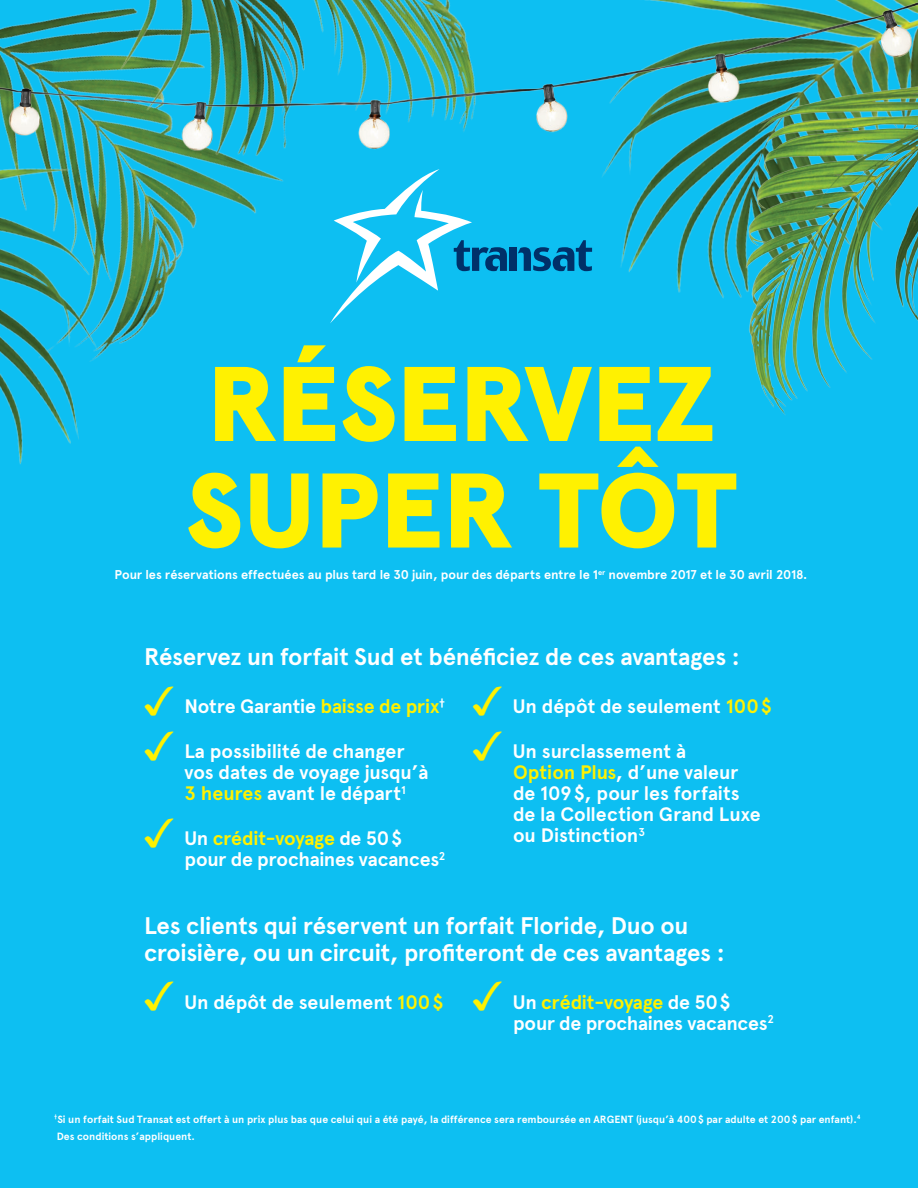
<style>
.page{position:relative;width:918px;height:1188px;background:#0dbff2}
.page>*{position:absolute;margin:0;border:0;box-sizing:border-box;transform-origin:0 0}
.t1{font:900 105.75px "Apercu";letter-spacing:-.01em;color:#fff101}
.t2{font:700 24px/27px "Apercu Pro";letter-spacing:-.01em;color:#fff}
.Texte_cochet{font:700 19.5px/21px "Apercu Pro";letter-spacing:-.005em;color:#fff}
.t3{font:700 12.75px "Apercu";letter-spacing:-.005em;color:#fff}
.Note_au_bas{font:700 10.5px/17px "Apercu Pro";color:#fff}
.s1{font-family:"Arial Unicode MS";font-weight:400;font-size:40.5px;color:#fff101}
.s2{color:#fff101}
</style>
<div class="page">
<img style="left:749px;top:320px;width:169px;height:95px">
<img style="left:0;top:320px;width:116px;height:145px">
<img style="left:0;top:0;width:918px;height:320px">
<div style="left:510px;top:248px;width:7px;height:23px;background:#003069"></div>
<svg style="left:518px;top:240px;width:74px;height:31px"></svg>
<svg style="left:330px;top:169px;width:177px;height:154px"></svg>
<p class="t1" style="left:207px;top:340px;width:511px">RÉSERVEZ</p>
<p class="t1" style="left:185px;top:446px;width:554px">SUPER TÔT</p>
<p class="t3" style="left:115px;top:567px;width:694px">Pour les réservations effectuées au plus tard le 30 juin, pour des départs entre le 1<sup>er</sup> novembre 2017 et le 30 avril 2018.</p>
<p class="t2" style="left:144px;top:642px;width:597px">Réservez un forfait Sud et bénéficiez de ces avantages :</p>
<p class="Texte_cochet" style="left:144px;top:695px;width:303px"><span class="s1">✓</span> Notre Garantie <span class="s2">baisse de prix</span><sup>†</sup></p>
<p class="Texte_cochet" style="left:184px;top:740px;width:246px;text-indent:-40px"><span class="s1">✓</span> La possibilité de changer vos dates de voyage jusqu’à<br><span class="s2">3 heures</span> avant le départ<sup>1</sup></p>
<p class="Texte_cochet" style="left:184px;top:827px;width:263px;text-indent:-40px"><span class="s1">✓</span> Un <span class="s2">crédit-voyage</span> de 50$ pour de prochaines vacances<sup>2</sup></p>
<p class="Texte_cochet" style="left:472px;top:695px;width:301px"><span class="s1">✓</span> Un dépôt de seulement <span class="s2">100$</span></p>
<p class="Texte_cochet" style="left:513px;top:740px;width:249px;text-indent:-40px"><span class="s1">✓</span> Un surclassement à<br><span class="s2">Option Plus</span>, d’une valeur de 109$, pour les forfaits de la Collection Grand Luxe ou Distinction<sup>3</sup></p>
<p class="t2" style="left:144px;top:910px;width:582px">Les clients qui réservent un forfait Floride, Duo ou croisière, ou un circuit, profiteront de ces avantages :</p>
<p class="Texte_cochet" style="left:144px;top:990px;width:301px"><span class="s1">✓</span> Un dépôt de seulement <span class="s2">100$</span></p>
<p class="Texte_cochet" style="left:513px;top:990px;width:262px;text-indent:-40px"><span class="s1">✓</span> Un <span class="s2">crédit-voyage</span> de 50$ pour de prochaines vacances<sup>2</sup></p>
<p class="Note_au_bas" style="left:54px;top:1110px;width:808px"><sup>†</sup>Si un forfait Sud Transat est offert à un prix plus bas que celui qui a été payé, la différence sera remboursée en ARGENT (jusqu’à 400 $ par adulte et 200 $ par enfant).<sup>4<br></sup>Des conditions s’appliquent.</p>
</div>
